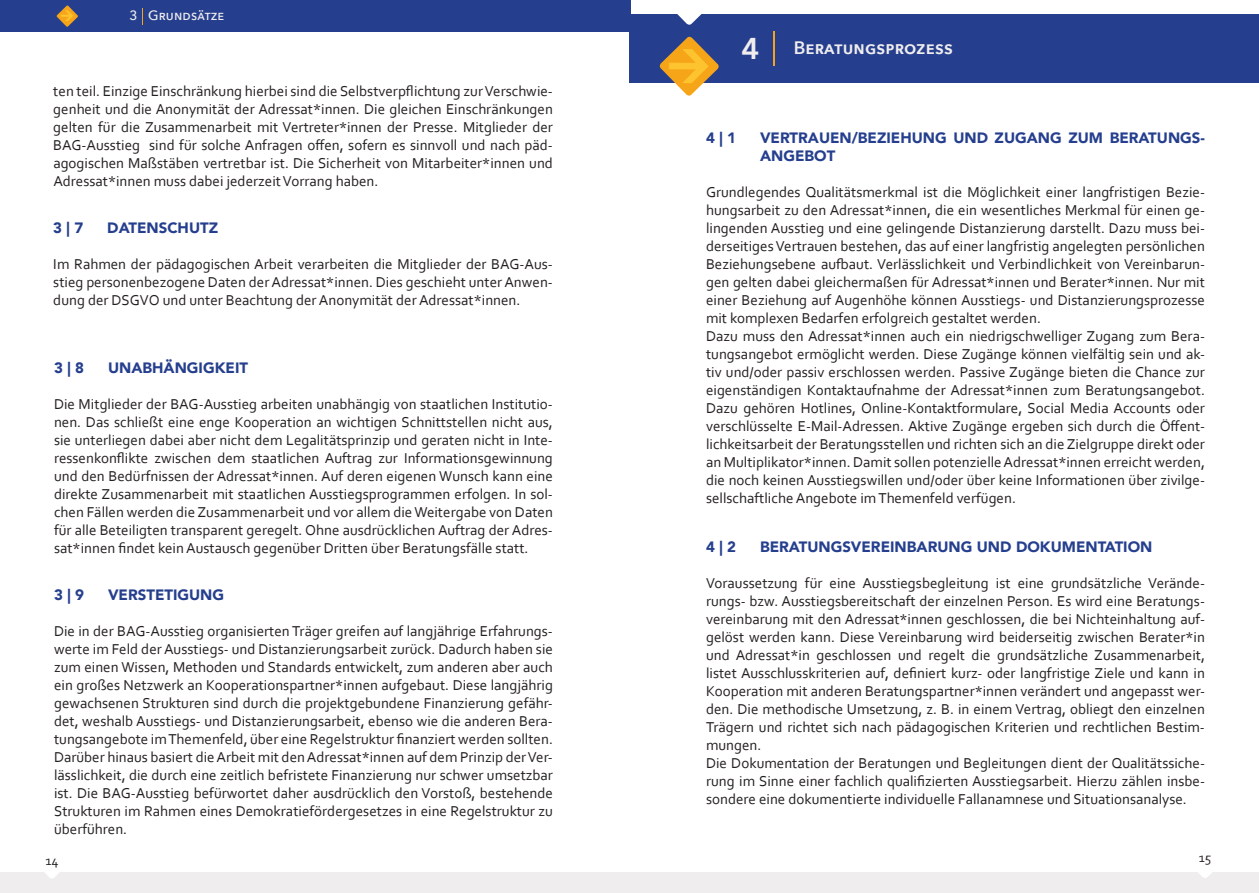
<style>
.page{position:relative;width:1259px;height:893px;background:#fff}
.page>*{position:absolute;margin:0;border:0;box-sizing:border-box;transform-origin:0 0}
.t1{font:500 39.75px "Avenir Next";color:#f0edee}
.t2{font:600 18px "Avenir Next";letter-spacing:.01em;color:#f0edee}
.t3{font:15px/18px "Corbel";color:#231f20;text-align:justify}
.t4{font:900 15px/18px "Avenir";color:#253f8e}
.t5{font:500 13.5px "Avenir Next";letter-spacing:.01em;color:#f0edee}
.t6{font:13.5px "Corbel";color:#231f20}
</style>
<div class="page">
<div style="left:0;top:872px;width:1259px;height:21px;background:#f0edee"></div>
<svg style="left:1198px;top:872px;width:14px;height:6px"></svg>
<svg style="left:45px;top:872px;width:14px;height:6px"></svg>
<div style="left:0;top:0;width:630px;height:31px;background:#253f8e"></div>
<svg style="left:142px;top:8px;width:1px;height:16px"></svg>
<div style="left:629px;top:14px;width:630px;height:69px;background:#253f8e"></div>
<svg style="left:677px;top:14px;width:25px;height:11px"></svg>
<hr style="left:773px;top:32px;width:1px;height:34px;background:#f6a518">
<svg style="left:56px;top:5px;width:22px;height:22px"></svg>
<svg style="left:659px;top:36px;width:60px;height:60px"></svg>
<p class="t5" style="left:129px;top:4px;width:97px">3 Grundsätze</p>
<p class="t3" style="left:53px;top:82px;width:501px">ten teil. Einzige Einschränkung hierbei sind die Selbstverpflichtung zurVerschwie&shy;genheit und die Anonymität der Adressat*innen. Die gleichen Einschränkungen gelten für die Zusammenarbeit mit Vertreter*innen der Presse. Mitglieder der BAG-Ausstieg sind für solche Anfragen offen, sofern es sinnvoll und nach päd&shy;agogischen Maßstäben vertretbar ist. Die Sicherheit von Mitarbeiter*innen und Adressat*innen muss dabei jederzeit Vorrang haben.</p>
<p class="t4" style="left:53px;top:219px;width:31px">3 | 7</p>
<p class="t4" style="left:107px;top:219px;width:112px">DATENSCHUTZ</p>
<p class="t3" style="left:53px;top:255px;width:501px">Im Rahmen der pädagogischen Arbeit verarbeiten die Mitglieder der BAG-Aus&shy;stieg personenbezogene Daten der Adressat*innen. Dies geschieht unter Anwen&shy;dung der DSGVO und unter Beachtung der Anonymität der Adressat*innen.</p>
<p class="t4" style="left:54px;top:358px;width:31px">3 | 8</p>
<p class="t4" style="left:108px;top:358px;width:142px">UNABHÄNGIGKEIT</p>
<p class="t3" style="left:54px;top:394px;width:500px">Die Mitglieder der BAG-Ausstieg arbeiten unabhängig von staatlichen Institutio&shy;nen. Das schließt eine enge Kooperation an wichtigen Schnittstellen nicht aus, sie unterliegen dabei aber nicht dem Legalitätsprinzip und geraten nicht in Inte&shy;ressenkonflikte zwischen dem staatlichen Auftrag zur Informationsgewinnung und den Bedürfnissen der Adressat*innen. Auf deren eigenen Wunsch kann eine direkte Zusammenarbeit mit staatlichen Ausstiegsprogrammen erfolgen. In sol&shy;chen Fällen werden die Zusammenarbeit und vor allem dieWeitergabe von Daten für alle Beteiligten transparent geregelt. Ohne ausdrücklichen Auftrag der Adres&shy;sat*innen findet kein Austausch gegenüber Dritten über Beratungsfälle statt.</p>
<p class="t4" style="left:54px;top:586px;width:31px">3 | 9</p>
<p class="t4" style="left:108px;top:586px;width:118px">VERSTETIGUNG</p>
<p class="t3" style="left:54px;top:622px;width:500px">Die in der BAG-Ausstieg organisierten Träger greifen auf langjährige Erfahrungs&shy;werte im Feld der Ausstiegs- und Distanzierungsarbeit zurück. Dadurch haben sie zum einen Wissen, Methoden und Standards entwickelt, zum anderen aber auch ein großes Netzwerk an Kooperationspartner*innen aufgebaut. Diese langjährig gewachsenen Strukturen sind durch die projektgebundene Finanzierung gefähr&shy;det, weshalb Ausstiegs- und Distanzierungsarbeit, ebenso wie die anderen Bera&shy;tungsangebote imThemenfeld, über eine Regelstruktur finanziert werden sollten.<br>Darüber hinaus basiert die Arbeit mit den Adressat*innen auf dem Prinzip der Ver&shy;lässlichkeit, die durch eine zeitlich befristete Finanzierung nur schwer umsetzbar ist. Die BAG-Ausstieg befürwortet daher ausdrücklich den Vorstoß, bestehende Strukturen im Rahmen eines Demokratiefördergesetzes in eine Regelstruktur zu überführen.</p>
<h1 class="t1" style="left:740px;top:12px;width:22px">4</h1>
<p class="t2" style="left:793px;top:33px;width:161px">Beratungsprozess</p>
<p class="t4" style="left:706px;top:128px;width:31px">4 | 1</p>
<p class="t4" style="left:760px;top:128px;width:446px">VERTRAUEN/BEZIEHUNG UND ZUGANG ZUM BERATUNGS-<br>ANGEBOT</p>
<p class="t3" style="left:706px;top:182px;width:500px;text-align:left">Grundlegendes Qualitätsmerkmal ist die Möglichkeit einer langfristigen Bezie&shy;hungsarbeit zu den Adressat*innen, die ein wesentliches Merkmal für einen ge&shy;lingenden Ausstieg und eine gelingende Distanzierung darstellt. Dazu muss bei&shy;derseitiges Vertrauen bestehen, das auf einer langfristig angelegten persönlichen Beziehungsebene aufbaut. Verlässlichkeit und Verbindlichkeit von Vereinbarun&shy;gen gelten dabei gleichermaßen für Adressat*innen und Berater*innen. Nur mit einer Beziehung auf Augenhöhe können Ausstiegs- und Distanzierungsprozesse mit komplexen Bedarfen erfolgreich gestaltet werden.<br>Dazu muss den Adressat*innen auch ein niedrigschwelliger Zugang zum Bera&shy;tungsangebot ermöglicht werden. Diese Zugänge können vielfältig sein und ak&shy;tiv und/oder passiv erschlossen werden. Passive Zugänge bieten die Chance zur eigenständigen Kontaktaufnahme der Adressat*innen zum Beratungsangebot.<br>Dazu gehören Hotlines, Online-Kontaktformulare, Social Media Accounts oder verschlüsselte E-Mail-Adressen. Aktive Zugänge ergeben sich durch die Öffent&shy;lichkeitsarbeit der Beratungsstellen und richten sich an die Zielgruppe direkt oder an Multiplikator*innen. Damit sollen potenzielle Adressat*innen erreicht werden, die noch keinen Ausstiegswillen und/oder über keine Informationen über zivilge&shy;sellschaftliche Angebote im Themenfeld verfügen.</p>
<p class="t4" style="left:706px;top:537px;width:31px">4 | 2</p>
<p class="t4" style="left:760px;top:537px;width:394px">BERATUNGSVEREINBARUNG UND DOKUMENTATION</p>
<p class="t3" style="left:706px;top:573px;width:500px;text-align:left">Voraussetzung für eine Ausstiegsbegleitung ist eine grundsätzliche Verände&shy;rungs- bzw. Ausstiegsbereitschaft der einzelnen Person. Es wird eine Beratungs&shy;vereinbarung mit den Adressat*innen geschlossen, die bei Nichteinhaltung auf&shy;gelöst werden kann. Diese Vereinbarung wird beiderseitig zwischen Berater*in und Adressat*in geschlossen und regelt die grundsätzliche Zusammenarbeit, listet Ausschlusskriterien auf, definiert kurz- oder langfristige Ziele und kann in Kooperation mit anderen Beratungspartner*innen verändert und angepasst wer&shy;den. Die methodische Umsetzung, z. B. in einem Vertrag, obliegt den einzelnen Trägern und richtet sich nach pädagogischen Kriterien und rechtlichen Bestim&shy;mungen.<br>Die Dokumentation der Beratungen und Begleitungen dient der Qualitätssiche&shy;rung im Sinne einer fachlich qualifizierten Ausstiegsarbeit. Hierzu zählen insbe&shy;sondere eine dokumentierte individuelle Fallanamnese und Situationsanalyse.</p>
<p class="t6" style="left:45px;top:852px;width:15px">14</p>
<p class="t6" style="left:1198px;top:849px;width:14px">15</p>
</div>
